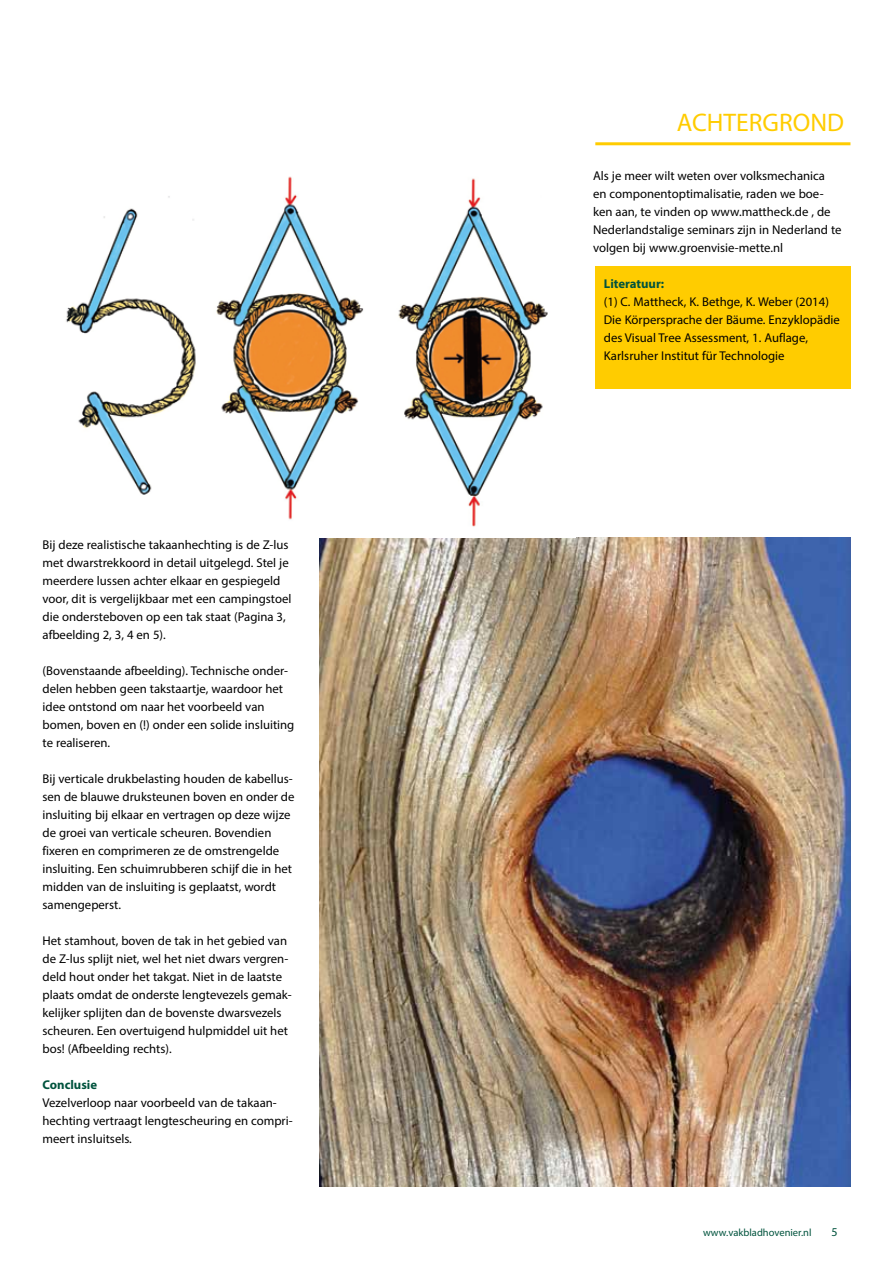
<style>
.page{position:relative;width:893px;height:1263px;background:#fff}
.page>*{position:absolute;margin:0;border:0;box-sizing:border-box;transform-origin:0 0}
.t1{font:25.5px "Myriad Pro";color:#fc0}
.t2{font:12.75px/18px "Myriad Pro";color:#000}
.t3{font:700 12.75px "Myriad Pro";color:#00533d}
.t4{font:12px "Myriad Pro";color:#00533d}
.t5{font:10.5px "Myriad Pro";color:#00533d}
</style>
<div class="page">
<hr style="left:595px;top:142px;width:255px;height:3px;background:#fc0">
<img style="left:319px;top:538px;width:532px;height:648px">
<img style="left:66px;top:176px;width:482px;height:351px">
<div style="left:595px;top:266px;width:256px;height:122px;background:#fc0"></div>
<p class="t2" style="left:43px;top:536px;width:250px">Bij deze realistische takaanhechting is de Z-lus met dwarstrekkoord in detail uitgelegd. Stel je meerdere lussen achter elkaar en gespiegeld voor, dit is vergelijkbaar met een campingstoel die ondersteboven op een tak staat (Pagina 3, afbeelding 2, 3, 4 en 5).</p>
<p class="t2" style="left:43px;top:662px;width:253px">(Bovenstaande afbeelding). Technische onder&shy;delen hebben geen takstaartje, waardoor het idee ontstond om naar het voorbeeld van bomen, boven en (!) onder een solide insluiting te realiseren.</p>
<p class="t2" style="left:43px;top:770px;width:253px">Bij verticale drukbelasting houden de kabellus&shy;sen de blauwe druksteunen boven en onder de insluiting bij elkaar en vertragen op deze wijze de groei van verticale scheuren. Bovendien fixeren en comprimeren ze de omstrengelde insluiting. Een schuimrubberen schijf die in het midden van de insluiting is geplaatst, wordt samengeperst.</p>
<p class="t2" style="left:43px;top:932px;width:251px">Het stamhout, boven de tak in het gebied van de Z-lus splijt niet, wel het niet dwars vergren&shy;deld hout onder het takgat. Niet in de laatste plaats omdat de onderste lengtevezels gemak&shy;kelijker splijten dan de bovenste dwarsvezels scheuren. Een overtuigend hulpmiddel uit het bos! (Afbeelding rechts).</p>
<p class="t3" style="left:43px;top:1076px;width:56px">Conclusie</p>
<p class="t2" style="left:43px;top:1094px;width:252px">Vezelverloop naar voorbeeld van de takaan&shy;hechting vertraagt lengtescheuring en compri&shy;meert insluitsels.</p>
<h1 class="t1" style="left:677px;top:107px;width:169px">ACHTERGROND</h1>
<p class="t2" style="left:593px;top:167px;width:250px">Als je meer wilt weten over volksmechanica en componentoptimalisatie, raden we boe&shy;ken aan, te vinden op www.mattheck.de , de Nederlandstalige seminars zijn in Nederland te volgen bij www.groenvisie-mette.nl</p>
<p class="t3" style="left:604px;top:275px;width:62px">Literatuur:</p>
<p class="t2" style="left:604px;top:293px;width:238px">(1) C. Mattheck, K. Bethge, K. Weber (2014)<br>Die Körpersprache der Bäume. Enzyklopädie des Visual Tree Assessment, 1. Auflage, Karlsruher Institut für Technologie</p>
<p class="t5" style="left:703px;top:1226px;width:110px">www.vakbladhovenier.nl</p>
<p class="t4" style="left:831px;top:1224px;width:8px">5</p>
</div>
